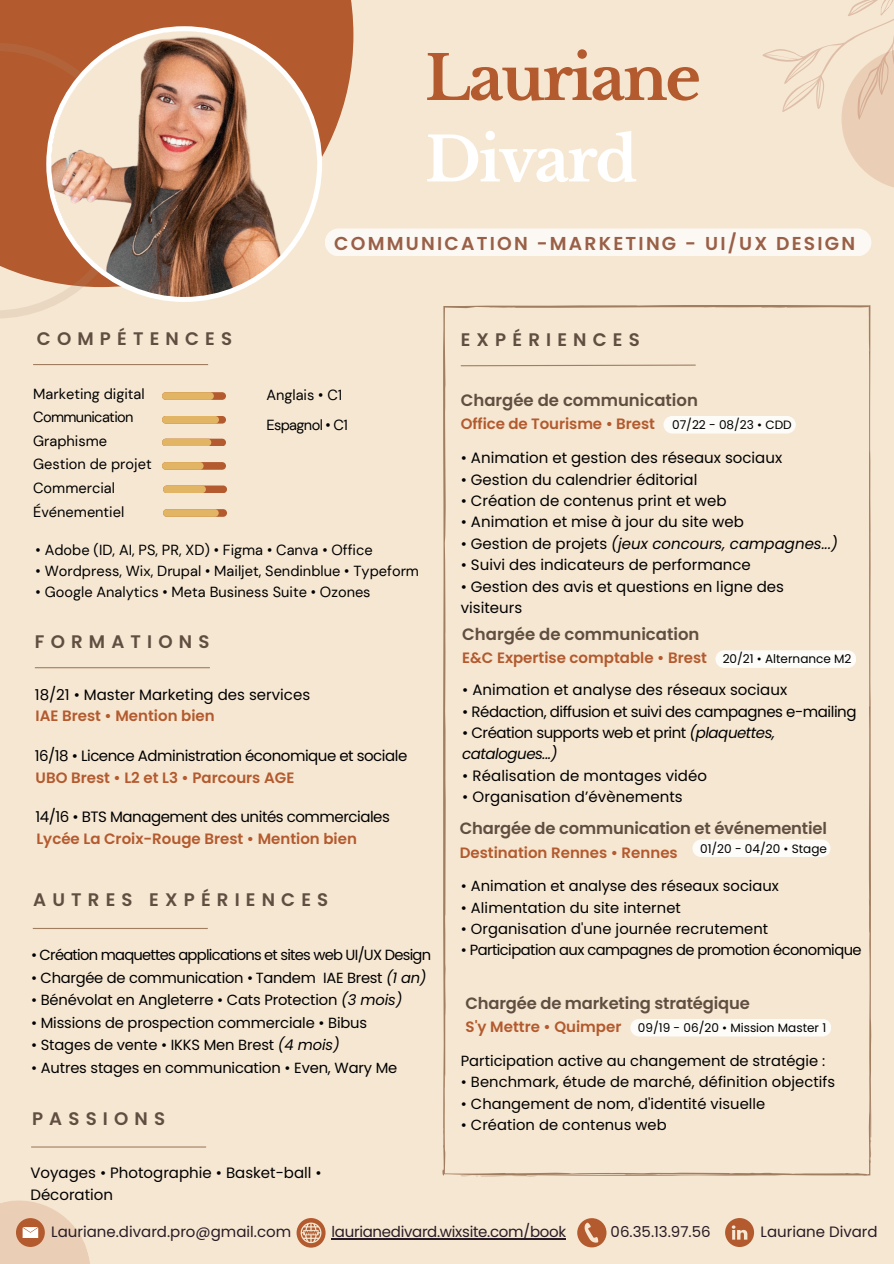
<style>
.page{position:relative;width:894px;height:1264px;background:#fff}
.page>*{position:absolute;margin:0;border:0;box-sizing:border-box;transform-origin:0 0}
.t1{font:700 61.05px "Libre Baskerville";letter-spacing:-.035em;color:#b35a2e}
.t2{font:700 61.05px "Libre Baskerville";letter-spacing:-.035em;color:#fff}
.t3{font:600 18.75px "Poppins";letter-spacing:.12em;color:#995f47}
.t4{font:600 18.15px "Poppins";letter-spacing:.34em;color:#604e41}
.t5{font:600 16.5px "Poppins";color:#604e41}
.t6{font:600 16.35px "Poppins";letter-spacing:-.01em;color:#604e41}
.t7{font:15px/21.3px "Poppins";color:#000}
.t8{font:15px/21.3px "Poppins";letter-spacing:-.03em;color:#000}
.t9{font:600 15px "Poppins";color:#b35a2e}
.t10{font:15px "Poppins";color:#291b25}
.t11{font:italic 15px "Poppins";color:#000}
.t12{font:15px "Poppins";letter-spacing:-.02em;color:#291b25}
.t13{font:14.7px "Poppins";letter-spacing:-.01em;color:#000}
.t14{font:14.7px "Poppins";letter-spacing:-.05em;color:#000}
.t15{font:14.7px "Poppins";letter-spacing:-.035em;color:#000}
.t16{font:14.55px "DM Sans";color:#000}
.t17{font:14.55px "DM Sans";letter-spacing:-.04em;color:#000}
.t18{font:12px "Poppins";color:#000}
.s1{font-style:italic}
.s2{font-style:normal}
</style>
<div class="page">
<div style="left:0;top:0;width:893px;height:1263px;background:#f6e7d2"></div>
<hr style="left:33px;top:927px;width:175px;height:2px;background:#a27e61">
<div style="left:162px;top:392px;width:64px;height:8px;background:#b35a2e;border-radius:4px"></div>
<div style="left:162px;top:392px;width:52px;height:8px;background:#e1b564;border-radius:4px"></div>
<hr style="left:33px;top:364px;width:175px;height:1px;background:#a27e61">
<div style="left:325px;top:228px;width:546px;height:28px;background:#fcf9f4;border-radius:14px"></div>
<svg style="left:0;top:0;width:353px;height:256px;fill:#b35a2e"></svg>
<svg style="left:0;top:43px;width:60px;height:275px;background:#be724a"></svg>
<svg style="left:46px;top:26px;width:276px;height:276px"></svg>
<svg style="left:855px;top:160px;width:38px;height:27px"></svg>
<svg style="left:577px;top:1218px;width:29px;height:29px"></svg>
<svg style="left:0;top:1200px;width:90px;height:63px"></svg>
<svg style="left:725px;top:1218px;width:28px;height:28px"></svg>
<div style="left:162px;top:462px;width:64px;height:8px;background:#b35a2e;border-radius:4px"></div>
<div style="left:162px;top:462px;width:41px;height:8px;background:#e1b564;border-radius:4px"></div>
<div style="left:162px;top:416px;width:64px;height:7px;background:#b35a2e;border-radius:4px"></div>
<div style="left:162px;top:416px;width:57px;height:7px;background:#e1b564;border-radius:4px"></div>
<div style="left:162px;top:438px;width:64px;height:8px;background:#b35a2e;border-radius:4px"></div>
<div style="left:162px;top:438px;width:49px;height:8px;background:#e1b564;border-radius:4px"></div>
<div style="left:163px;top:485px;width:64px;height:8px;background:#b35a2e;border-radius:4px"></div>
<div style="left:163px;top:485px;width:43px;height:8px;background:#e1b564;border-radius:4px"></div>
<svg style="left:442px;top:305px;width:429px;height:871px"></svg>
<svg style="left:459px;top:364px;width:237px;height:3px"></svg>
<div style="left:663px;top:416px;width:132px;height:17px;background:#fdfcf9"></div>
<svg style="left:715px;top:650px;width:141px;height:18px;background:#fcfaf7"></svg>
<hr style="left:35px;top:667px;width:175px;height:1px;background:#a27e61">
<hr style="left:31px;top:1146px;width:175px;height:1px;background:#a27e61">
<svg style="left:692px;top:839px;width:138px;height:18px;background:#fcfaf6"></svg>
<svg style="left:630px;top:1018px;width:201px;height:18px;background:#fcfaf6"></svg>
<svg style="left:296px;top:1218px;width:29px;height:29px"></svg>
<hr style="left:331px;top:1238px;width:234px;height:1px;background:#291b25">
<svg style="left:762px;top:0;width:131px;height:160px"></svg>
<div style="left:163px;top:509px;width:64px;height:8px;background:#b35a2e;border-radius:4px"></div>
<div style="left:163px;top:509px;width:56px;height:8px;background:#e1b564;border-radius:4px"></div>
<p class="t1" style="left:425px;top:41px;width:277px">Lauriane</p>
<p class="t2" style="left:425px;top:122px;width:214px">Divard</p>
<p class="t4" style="left:37px;top:326px;width:197px">COMPÉTENCES</p>
<p class="t16" style="left:33px;top:384px;width:113px">Marketing digital</p>
<p class="t16" style="left:33px;top:431px;width:75px">Graphisme</p>
<p class="t17" style="left:33px;top:407px;width:102px">Communication</p>
<p class="t3" style="left:334px;top:230px;width:522px">COMMUNICATION -MARKETING - UI/UX DESIGN</p>
<p class="t16" style="left:266px;top:385px;width:77px">Anglais • C1</p>
<p class="t17" style="left:266px;top:415px;width:83px">Espagnol • C1</p>
<p class="t4" style="left:460px;top:327px;width:180px">EXPÉRIENCES</p>
<p class="t5" style="left:460px;top:388px;width:239px">Chargée de communication</p>
<p class="t9" style="left:460px;top:414px;width:196px">Office de Tourisme • Brest</p>
<p class="t18" style="left:672px;top:416px;width:121px">07/22 - 08/23 • CDD</p>
<p class="t16" style="left:33px;top:455px;width:120px">Gestion de projet</p>
<p class="t16" style="left:33px;top:478px;width:83px">Commercial</p>
<p class="t16" style="left:33px;top:502px;width:93px">Événementiel</p>
<p class="t16" style="left:36px;top:540px;width:338px">• Adobe (ID, AI, PS, PR, XD) • Figma • Canva • Office</p>
<p class="t16" style="left:36px;top:561px;width:385px">• Wordpress, Wix, Drupal • Mailjet, Sendinblue • Typeform</p>
<p class="t16" style="left:36px;top:583px;width:336px">• Google Analytics • Meta Business Suite • Ozones</p>
<p class="t4" style="left:35px;top:628px;width:176px">FORMATIONS</p>
<p class="t7" style="left:35px;top:683px;width:277px">18/21 • Master Marketing des services</p>
<p class="t9" style="left:36px;top:705px;width:180px">IAE Brest • Mention bien</p>
<p class="t8" style="left:35px;top:745px;width:374px">16/18 • Licence Administration économique et sociale</p>
<p class="t9" style="left:36px;top:767px;width:260px">UBO Brest • L2 et L3 • Parcours AGE</p>
<p class="t8" style="left:36px;top:806px;width:356px">14/16 • BTS Management des unités commerciales</p>
<p class="t9" style="left:36px;top:828px;width:322px">Lycée La Croix-Rouge Brest • Mention bien</p>
<p class="t4" style="left:33px;top:886px;width:296px">AUTRES EXPÉRIENCES</p>
<p class="t14" style="left:31px;top:944px;width:401px">• Création maquettes applications et sites web UI/UX Design</p>
<p class="t13" style="left:31px;top:967px;width:397px">• Chargée de communication • Tandem IAE Brest <span class="s1">(1 an)</span></p>
<p class="t13" style="left:31px;top:989px;width:372px">• Bénévolat en Angleterre • Cats Protection <span class="s1">(3 mois)</span></p>
<p class="t13" style="left:31px;top:1012px;width:337px">• Missions de prospection commerciale • Bibus</p>
<p class="t13" style="left:31px;top:1034px;width:310px">• Stages de vente • IKKS Men Brest <span class="s1">(4 mois)</span></p>
<p class="t13" style="left:31px;top:1057px;width:367px">• Autres stages en communication • Even, Wary Me</p>
<p class="t4" style="left:32px;top:1106px;width:135px">PASSIONS</p>
<p class="t7" style="left:30px;top:1160px;width:293px;line-height:22.5px">Voyages • Photographie • Basket-ball •<br>Décoration</p>
<p class="t7" style="left:460px;top:447px;width:323px">• Animation et gestion des réseaux sociaux</p>
<p class="t7" style="left:460px;top:469px;width:238px">• Gestion du calendrier éditorial</p>
<p class="t7" style="left:460px;top:490px;width:267px">• Création de contenus print et web</p>
<p class="t7" style="left:460px;top:511px;width:284px">• Animation et mise à jour du site web</p>
<p class="t11" style="left:460px;top:533px;width:378px"><span class="s2">• Gestion de projets</span> (jeux concours, campagnes...)</p>
<p class="t7" style="left:460px;top:554px;width:291px">• Suivi des indicateurs de performance</p>
<p class="t7" style="left:460px;top:575px;width:324px">• Gestion des avis et questions en ligne des visiteurs</p>
<p class="t5" style="left:462px;top:622px;width:239px">Chargée de communication</p>
<p class="t9" style="left:462px;top:647px;width:246px">E&amp;C Expertise comptable • Brest</p>
<p class="t18" style="left:722px;top:650px;width:130px">20/21 • Alternance M2</p>
<p class="t7" style="left:462px;top:679px;width:326px">• Animation et analyse des réseaux sociaux</p>
<p class="t8" style="left:462px;top:700px;width:395px">• Rédaction, diffusion et suivi des campagnes e-mailing</p>
<p class="t8" style="left:462px;top:722px;width:314px">• Création supports web et print <span class="s1">(plaquettes, catalogues...)</span></p>
<p class="t7" style="left:462px;top:764px;width:246px">• Réalisation de montages vidéo</p>
<p class="t7" style="left:462px;top:786px;width:222px">• Organisation d’évènements</p>
<p class="t6" style="left:459px;top:816px;width:368px">Chargée de communication et événementiel</p>
<p class="t9" style="left:459px;top:842px;width:219px">Destination Rennes • Rennes</p>
<p class="t18" style="left:700px;top:840px;width:128px">01/20 - 04/20 • Stage</p>
<p class="t13" style="left:460px;top:875px;width:319px">• Animation et analyse des réseaux sociaux</p>
<p class="t13" style="left:460px;top:897px;width:221px">• Alimentation du site internet</p>
<p class="t13" style="left:460px;top:918px;width:309px">• Organisation d'une journée recrutement</p>
<p class="t15" style="left:460px;top:940px;width:402px">• Participation aux campagnes de promotion économique</p>
<p class="t6" style="left:465px;top:991px;width:285px">Chargée de marketing stratégique</p>
<p class="t9" style="left:465px;top:1016px;width:157px">S'y Mettre • Quimper</p>
<p class="t18" style="left:637px;top:1019px;width:190px">09/19 - 06/20 • Mission Master 1</p>
<p class="t13" style="left:460px;top:1050px;width:366px">Participation active au changement de stratégie :</p>
<p class="t13" style="left:460px;top:1072px;width:376px">• Benchmark, étude de marché, définition objectifs</p>
<p class="t13" style="left:460px;top:1093px;width:306px">• Changement de nom, d'identité visuelle</p>
<p class="t13" style="left:460px;top:1114px;width:207px">• Création de contenus web</p>
<p class="t12" style="left:331px;top:1221px;width:236px">laurianedivard.wixsite.com/book</p>
<p class="t10" style="left:51px;top:1221px;width:241px">Lauriane.divard.pro@gmail.com</p>
<p class="t10" style="left:760px;top:1221px;width:119px">Lauriane Divard</p>
<p class="t10" style="left:610px;top:1221px;width:101px">06.35.13.97.56</p>
</div>
